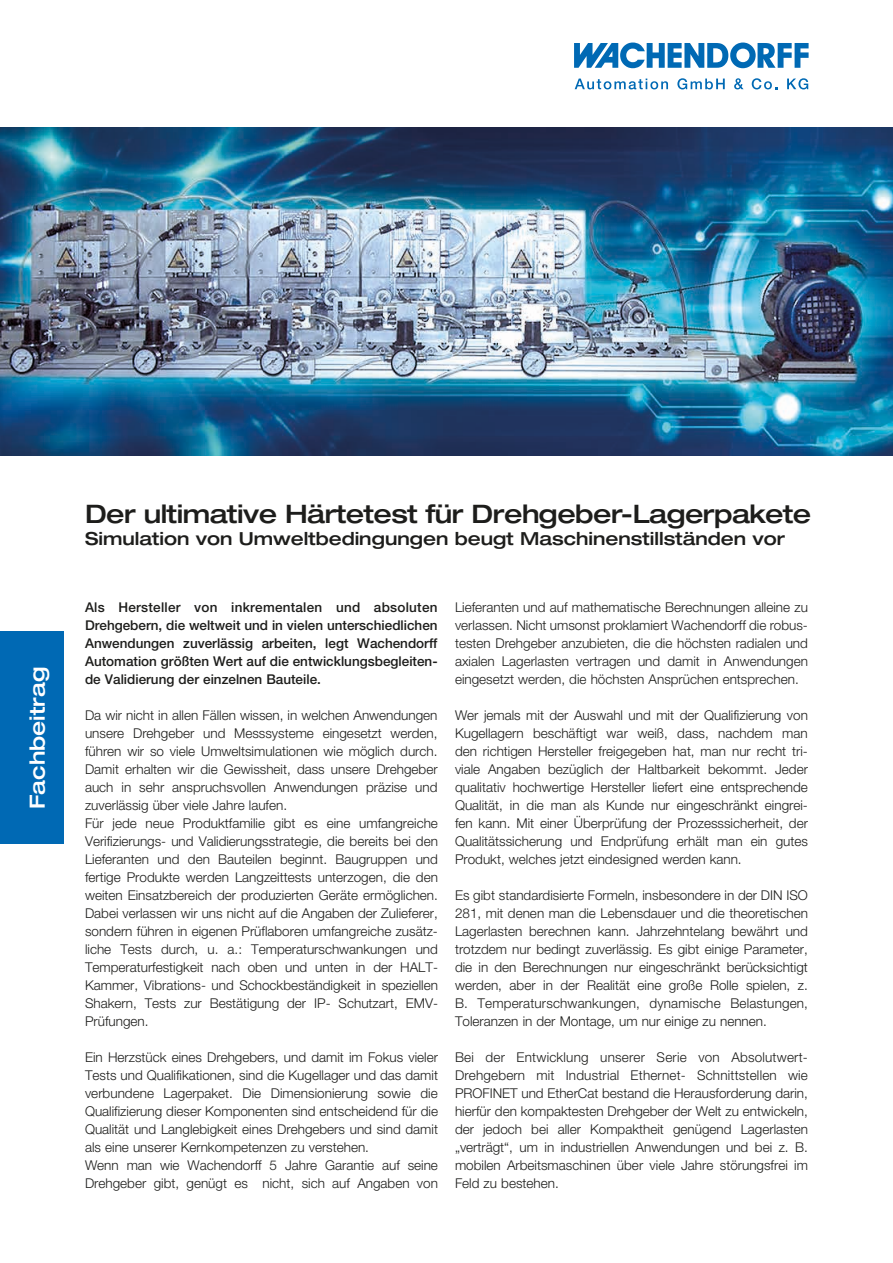
<style>
.page{position:relative;width:893px;height:1263px;background:#fff}
.page>*{position:absolute;margin:0;border:0;box-sizing:border-box;transform-origin:0 0}
.t1{font:500 expanded 25.5px "Helvetica Neue LT Pro";letter-spacing:-.02em;color:#1d1d1b}
.t2{font:500 expanded 21px "Helvetica Neue LT Pro";color:#fff}
.t3{font:500 expanded 18px "Helvetica Neue LT Pro";color:#1d1d1b}
.t4{font:300 13.5px/18px "Helvetica Neue LT Pro";color:#1d1d1b;text-align:justify}
.t5{font:500 13.5px/18px "Helvetica Neue LT Pro";color:#1d1d1b;text-align:justify}
</style>
<div class="page">
<img style="left:0;top:128px;width:893px;height:327px">
<svg style="left:574px;top:43px;width:235px;height:25px"></svg>
<svg style="left:575px;top:79px;width:93px;height:10px"></svg>
<svg style="left:677px;top:78px;width:48px;height:11px"></svg>
<svg style="left:734px;top:78px;width:10px;height:11px"></svg>
<svg style="left:752px;top:78px;width:25px;height:11px"></svg>
<svg style="left:787px;top:78px;width:21px;height:11px"></svg>
<div style="left:0;top:631px;width:64px;height:213px;background:#0069b4"></div>
<h2 class="t2" style="left:24px;top:809px;width:144px;rotate:-90deg">Fachbeitrag</h2>
<h1 class="t1" style="left:85px;top:498px;width:728px">Der ultimative Härtetest für Drehgeber-Lagerpakete</h1>
<h3 class="t3" style="left:85px;top:527px;width:701px">Simulation von Umweltbedingungen beugt Maschinenstillständen vor</h3>
<p class="t5" style="left:85px;top:598px;width:354px">Als Hersteller von inkrementalen und absoluten Drehgebern, die weltweit und in vielen unterschiedlichen Anwendungen zuverlässig arbeiten, legt Wachendorff Automation größten Wert auf die entwicklungsbegleiten&shy;de Validierung der einzelnen Bauteile.</p>
<p class="t4" style="left:85px;top:706px;width:354px;text-align:left">Da wir nicht in allen Fällen wissen, in welchen Anwendungen unsere Drehgeber und Messsysteme eingesetzt werden, führen wir so viele Umweltsimulationen wie möglich durch.<br>Damit erhalten wir die Gewissheit, dass unsere Drehgeber auch in sehr anspruchsvollen Anwendungen präzise und zuverlässig über viele Jahre laufen.<br>Für jede neue Produktfamilie gibt es eine umfangreiche Verifizierungs- und Validierungsstrategie, die bereits bei den Lieferanten und den Bauteilen beginnt. Baugruppen und fertige Produkte werden Langzeittests unterzogen, die den weiten Einsatzbereich der produzierten Geräte ermöglichen.<br>Dabei verlassen wir uns nicht auf die Angaben der Zulieferer, sondern führen in eigenen Prüflaboren umfangreiche zusätz&shy;liche Tests durch, u. a.: Temperaturschwankungen und Temperaturfestigkeit nach oben und unten in der HALT-Kammer, Vibrations- und Schockbeständigkeit in speziellen Shakern, Tests zur Bestätigung der IP- Schutzart, EMV-Prüfungen.</p>
<p class="t4" style="left:85px;top:1048px;width:354px;text-align:left">Ein Herzstück eines Drehgebers, und damit im Fokus vieler Tests und Qualifikationen, sind die Kugellager und das damit verbundene Lagerpaket. Die Dimensionierung sowie die Qualifizierung dieser Komponenten sind entscheidend für die Qualität und Langlebigkeit eines Drehgebers und sind damit als eine unserer Kernkompetenzen zu verstehen.<br>Wenn man wie Wachendorff 5 Jahre Garantie auf seine Drehgeber gibt, genügt es nicht, sich auf Angaben von</p>
<p class="t4" style="left:455px;top:598px;width:354px">Lieferanten und auf mathematische Berechnungen alleine zu verlassen. Nicht umsonst proklamiert Wachendorff die robus&shy;testen Drehgeber anzubieten, die die höchsten radialen und axialen Lagerlasten vertragen und damit in Anwendungen eingesetzt werden, die höchsten Ansprüchen entsprechen.</p>
<p class="t4" style="left:455px;top:706px;width:354px">Wer jemals mit der Auswahl und mit der Qualifizierung von Kugellagern beschäftigt war weiß, dass, nachdem man den richtigen Hersteller freigegeben hat, man nur recht tri&shy;viale Angaben bezüglich der Haltbarkeit bekommt. Jeder qualitativ hochwertige Hersteller liefert eine entsprechende Qualität, in die man als Kunde nur eingeschränkt eingrei&shy;fen kann. Mit einer Überprüfung der Prozesssicherheit, der Qualitätssicherung und Endprüfung erhält man ein gutes Produkt, welches jetzt eindesigned werden kann.</p>
<p class="t4" style="left:455px;top:886px;width:354px">Es gibt standardisierte Formeln, insbesondere in der DIN ISO 281, mit denen man die Lebensdauer und die theoretischen Lagerlasten berechnen kann. Jahrzehntelang bewährt und trotzdem nur bedingt zuverlässig. Es gibt einige Parameter, die in den Berechnungen nur eingeschränkt berücksichtigt werden, aber in der Realität eine große Rolle spielen, z.<br>B. Temperaturschwankungen, dynamische Belastungen, Toleranzen in der Montage, um nur einige zu nennen.</p>
<p class="t4" style="left:455px;top:1048px;width:354px">Bei der Entwicklung unserer Serie von Absolutwert-Drehgebern mit Industrial Ethernet- Schnittstellen wie PROFINET und EtherCat bestand die Herausforderung darin, hierfür den kompaktesten Drehgeber der Welt zu entwickeln, der jedoch bei aller Kompaktheit genügend Lagerlasten „verträgt“, um in industriellen Anwendungen und bei z. B. mobilen Arbeitsmaschinen über viele Jahre störungsfrei im Feld zu bestehen.</p>
</div>
